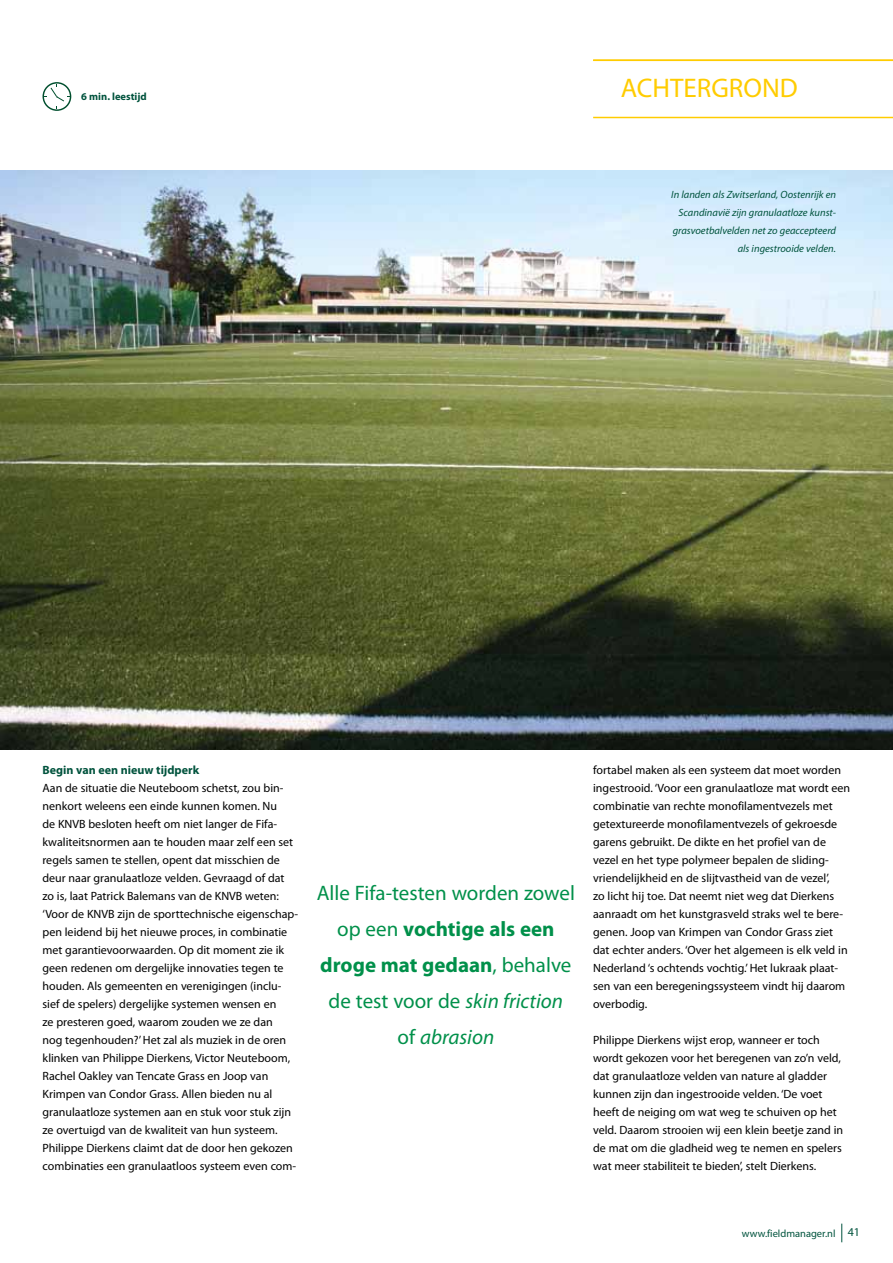
<style>
.page{position:relative;width:893px;height:1263px;background:#fff}
.page>*{position:absolute;margin:0;border:0;box-sizing:border-box;transform-origin:0 0}
.t1{font:27px "Myriad Pro";color:#fc0}
.t2{font:21px/36px "Myriad Pro";color:#00904a;text-align:center}
.t3{font:12px/18px "Myriad Pro";color:#000}
.t4{font:700 12px "Myriad Pro";color:#00533d}
.t5{font:italic 10.5px/18px "Myriad Pro";color:#00533d;text-align:right}
.t6{font:10.5px "Myriad Pro";color:#00533d}
.t7{font:700 10.5px "Myriad Pro";color:#00533d}
.s1{font-weight:700}
.s2{font-style:italic}
.s3{font-size:12px}
</style>
<div class="page">
<svg style="left:841px;top:1223px;width:1px;height:19px"></svg>
<hr style="left:593px;top:117px;width:300px;height:1px;background:#fc0">
<hr style="left:593px;top:60px;width:300px;height:1px;background:#fc0">
<svg style="left:43px;top:82px;width:28px;height:29px"></svg>
<img style="left:0;top:170px;width:893px;height:579px">
<p class="t7" style="left:81px;top:90px;width:67px">6 min. leestijd</p>
<h1 class="t1" style="left:621px;top:71px;width:179px">ACHTERGROND</h1>
<p class="t5" style="left:671px;top:185px;width:166px">In landen als Zwitserland, Oostenrijk en Scandinavië zijn granulaatloze kunst&shy;grasvoetbalvelden net zo geaccepteerd als ingestrooide velden.</p>
<p class="t4" style="left:43px;top:762px;width:158px">Begin van een nieuw tijdperk</p>
<p class="t3" style="left:43px;top:779px;width:257px">Aan de situatie die Neuteboom schetst, zou bin&shy;nenkort weleens een einde kunnen komen. Nu<br>de KNVB besloten heeft om niet langer de Fifa&shy;kwaliteitsnormen aan te houden maar zelf een set regels samen te stellen, opent dat misschien de deur naar granulaatloze velden. Gevraagd of dat zo is, laat Patrick Balemans van de KNVB weten: ‘Voor de KNVB zijn de sporttechnische eigenschap&shy;pen leidend bij het nieuwe proces, in combinatie met garantievoorwaarden. Op dit moment zie ik geen redenen om dergelijke innovaties tegen te houden. Als gemeenten en verenigingen (inclu&shy;sief de spelers) dergelijke systemen wensen en<br>ze presteren goed, waarom zouden we ze dan<br>nog tegenhouden?’ Het zal als muziek in de oren klinken van Philippe Dierkens, Victor Neuteboom, Rachel Oakley van Tencate Grass en Joop van Krimpen van Condor Grass. Allen bieden nu al granulaatloze systemen aan en stuk voor stuk zijn ze overtuigd van de kwaliteit van hun systeem.<br>Philippe Dierkens claimt dat de door hen gekozen combinaties een granulaatloos systeem even com-</p>
<h2 class="t2" style="left:317px;top:875px;width:260px">Alle Fifa-testen worden zowel op een <span class="s1">vochtige als een droge mat gedaan</span>, behalve de test voor de <span class="s2">skin friction<br></span>of <span class="s2">abrasion</span></h2>
<p class="t3" style="left:593px;top:761px;width:259px">fortabel maken als een systeem dat moet worden ingestrooid. ‘Voor een granulaatloze mat wordt een combinatie van rechte monofilamentvezels met getextureerde monofilamentvezels of gekroesde garens gebruikt. De dikte en het profiel van de vezel en het type polymeer bepalen de sliding&shy;vriendelijkheid en de slijtvastheid van de vezel’,<br>zo licht hij toe. Dat neemt niet weg dat Dierkens aanraadt om het kunstgrasveld straks wel te bere&shy;genen. Joop van Krimpen van Condor Grass ziet dat echter anders. ‘Over het algemeen is elk veld in Nederland ‘s ochtends vochtig.’ Het lukraak plaat&shy;sen van een beregeningssysteem vindt hij daarom overbodig.</p>
<p class="t3" style="left:593px;top:1031px;width:252px">Philippe Dierkens wijst erop, wanneer er toch wordt gekozen voor het beregenen van zo’n veld, dat granulaatloze velden van nature al gladder kunnen zijn dan ingestrooide velden. ‘De voet heeft de neiging om wat weg te schuiven op het veld. Daarom strooien wij een klein beetje zand in de mat om die gladheid weg te nemen en spelers wat meer stabiliteit te bieden’, stelt Dierkens.</p>
<p class="t6" style="left:742px;top:1227px;width:120px">www.fieldmanager.nl <span class="s3">41</span></p>
</div>
